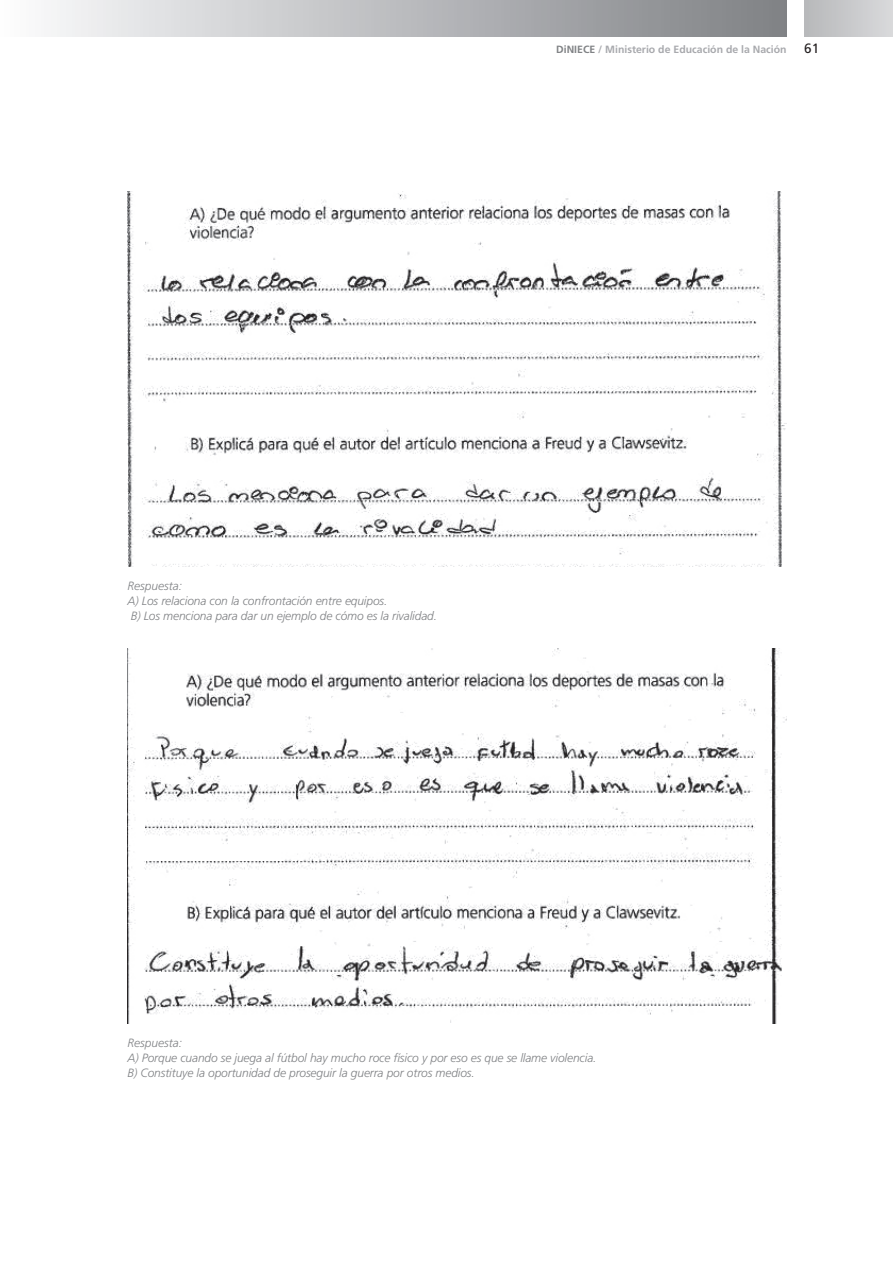
<style>
.page{position:relative;width:893px;height:1263px;background:#fff}
.page>*{position:absolute;margin:0;border:0;box-sizing:border-box;transform-origin:0 0}
.t1{font:13.5px "Frutiger";color:#231f20}
.t2{font:italic 300 12px/15px "Frutiger";letter-spacing:-.01em;color:#808285}
.t3{font:700 10.5px "Frutiger";color:#a8a9ad}
.s1{color:#808285}
</style>
<div class="page">
<div style="left:805px;top:0;width:88px;height:37px;background:linear-gradient(to right,#b7b9ba,#d9d9db)"></div>
<div style="left:1px;top:0;width:786px;height:37px;background:linear-gradient(to right,#fbfbfc,#7e8084)"></div>
<img style="left:128px;top:191px;width:659px;height:375px">
<img style="left:128px;top:648px;width:659px;height:375px">
<p class="t3" style="left:556px;top:44px;width:232px"><span class="s1">DiNIECE</span> / Ministerio de Educación de la Nación</p>
<p class="t1" style="left:804px;top:41px;width:17px">61</p>
<p class="t2" style="left:128px;top:578px;width:311px">Respuesta:<br>A) Los relaciona con la confrontación entre equipos.<br>B) Los menciona para dar un ejemplo de cómo es la rivalidad.</p>
<p class="t2" style="left:128px;top:1035px;width:470px">Respuesta:<br>A) Porque cuando se juega al fútbol hay mucho roce físico y por eso es que se llame violencia.<br>B) Constituye la oportunidad de proseguir la guerra por otros medios.</p>
</div>
